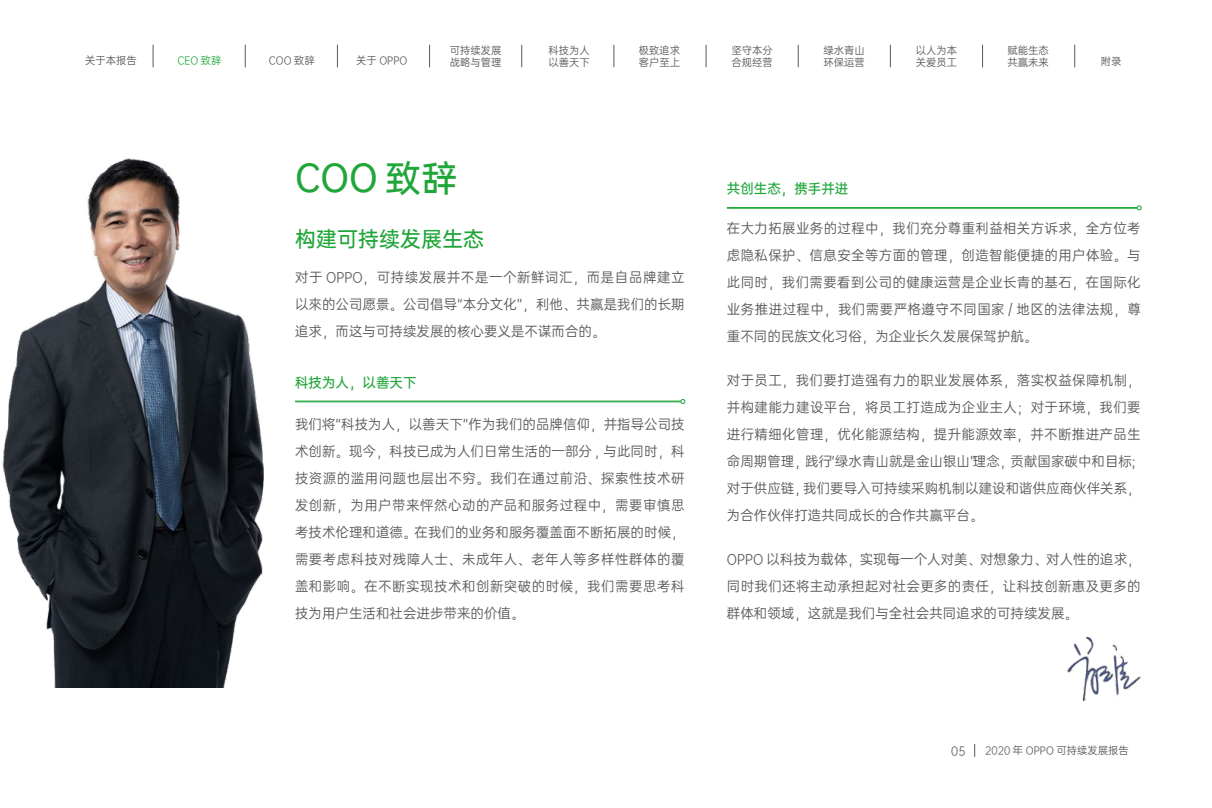
<style>
.page{position:relative;width:1212px;height:808px;background:#fff}
.page>*{position:absolute;margin:0;border:0;box-sizing:border-box;transform-origin:0 0}
.t1{font:36px "OPPO Sans S M";color:#20a639}
.t2{font:21px "OPPO Sans S M";color:#20a639}
.t3{font:13.5px/27px "OPPO Sans S R";color:#595757;text-align:justify}
.t4{font:13.5px/27px "OPPO Sans S R";letter-spacing:.025em;color:#595757}
.t5{font:13.5px "OPPO Sans S M";color:#20a639}
.t6{font:11.7px "OPPO Sans S R";color:#595757}
.t7{font:10.35px/12.5px "OPPO Sans S R";color:#595757}
.t8{font:10.35px "OPPO Sans S R";color:#20a639}
</style>
<div class="page">
<svg style="left:974px;top:744px;width:1px;height:13px"></svg>
<svg style="left:153px;top:45px;width:1px;height:22px"></svg>
<svg style="left:245px;top:45px;width:1px;height:22px"></svg>
<svg style="left:337px;top:45px;width:1px;height:22px"></svg>
<svg style="left:429px;top:45px;width:1px;height:22px"></svg>
<svg style="left:521px;top:45px;width:1px;height:22px"></svg>
<svg style="left:614px;top:45px;width:1px;height:22px"></svg>
<svg style="left:706px;top:45px;width:1px;height:22px"></svg>
<svg style="left:798px;top:45px;width:1px;height:22px"></svg>
<svg style="left:890px;top:45px;width:1px;height:22px"></svg>
<svg style="left:982px;top:45px;width:1px;height:22px"></svg>
<svg style="left:1074px;top:45px;width:1px;height:22px"></svg>
<svg style="left:680px;top:399px;width:5px;height:5px"></svg>
<hr style="left:295px;top:401px;width:386px;height:1px;background:#20a639">
<hr style="left:295px;top:402px;width:386px;height:1px;background:#20a639">
<svg style="left:1137px;top:206px;width:4px;height:4px"></svg>
<hr style="left:727px;top:207px;width:410px;height:1px;background:#20a639">
<hr style="left:727px;top:208px;width:410px;height:1px;background:#20a639">
<img style="left:2px;top:158px;width:262px;height:530px">
<img style="left:1067px;top:637px;width:74px;height:63px">
<p class="t7" style="left:731px;top:43px;width:43px">坚守本分合规经营</p>
<p class="t7" style="left:1101px;top:55px;width:22px">附录</p>
<p class="t7" style="left:639px;top:43px;width:43px">极致追求客户至上</p>
<p class="t7" style="left:1007px;top:43px;width:43px">赋能生态</p>
<p class="t7" style="left:549px;top:43px;width:43px">科技为人以善天下</p>
<p class="t7" style="left:916px;top:43px;width:43px">以人为本</p>
<p class="t7" style="left:85px;top:54px;width:53px">关于本报告</p>
<p class="t7" style="left:450px;top:43px;width:53px">可持续发展战略与管理</p>
<p class="t7" style="left:823px;top:43px;width:43px">绿水青山</p>
<p class="t7" style="left:356px;top:54px;width:53px">关于 OPPO</p>
<p class="t7" style="left:1007px;top:56px;width:43px">共赢未来</p>
<p class="t8" style="left:178px;top:52px;width:46px">CEO 致辞</p>
<p class="t7" style="left:823px;top:56px;width:43px">环保运营</p>
<p class="t7" style="left:269px;top:54px;width:47px">COO 致辞</p>
<p class="t7" style="left:916px;top:56px;width:43px">关爱员工</p>
<h1 class="t1" style="left:295px;top:148px;width:164px">COO 致辞</h1>
<h2 class="t2" style="left:295px;top:222px;width:190px">构建可持续发展生态</h2>
<p class="t3" style="left:295px;top:263px;width:391px">对于 OPPO，可持续发展并不是一个新鲜词汇，而是自品牌建立以來的公司愿景。公司倡导“本分文化”，利他、共赢是我们的长期追求，而这与可持续发展的核心要义是不谋而合的。</p>
<p class="t5" style="left:295px;top:371px;width:123px">科技为人，以善天下</p>
<p class="t3" style="left:295px;top:410px;width:391px">我们将“科技为人，以善天下”作为我们的品牌信仰，并指导公司技术创新。现今，科技已成为人们日常生活的一部分 , 与此同时，科技资源的滥用问题也层出不穷。我们在通过前沿、探索性技术研发创新，为用户带来怦然心动的产品和服务过程中，需要审慎思考技术伦理和道德。在我们的业务和服务覆盖面不断拓展的时候，需要考虑科技对残障人士、未成年人、老年人等多样性群体的覆盖和影响。在不断实现技术和创新突破的时候，我们需要思考科技为用户生活和社会进步带来的价值。</p>
<p class="t5" style="left:727px;top:178px;width:123px">共创生态，携手并进</p>
<p class="t3" style="left:727px;top:214px;width:415px">在大力拓展业务的过程中，我们充分尊重利益相关方诉求，全方位考虑隐私保护、信息安全等方面的管理，创造智能便捷的用户体验。与此同时，我们需要看到公司的健康运营是企业长青的基石，在国际化业务推进过程中，我们需要严格遵守不同国家 / 地区的法律法规，尊重不同的民族文化习俗，为企业长久发展保驾护航。</p>
<p class="t4" style="left:727px;top:366px;width:419px">对于员工，我们要打造强有力的职业发展体系，落实权益保障机制，并构建能力建设平台，将员工打造成为企业主人；对于环境，我们要进行精细化管理，优化能源结构，提升能源效率，并不断推进产品生命周期管理，践行“绿水青山就是金山银山”理念，贡献国家碳中和目标；对于供应链，我们要导入可持续采购机制以建设和谐供应商伙伴关系，为合作伙伴打造共同成长的合作共赢平台。</p>
<p class="t3" style="left:727px;top:545px;width:415px">OPPO 以科技为载体，实现每一个人对美、对想象力、对人性的追求，同时我们还将主动承担起对社会更多的责任，让科技创新惠及更多的群体和领域，这就是我们与全社会共同追求的可持续发展。</p>
<p class="t6" style="left:951px;top:741px;width:16px">05</p>
<p class="t7" style="left:985px;top:744px;width:145px">2020 年 OPPO 可持续发展报告</p>
</div>
